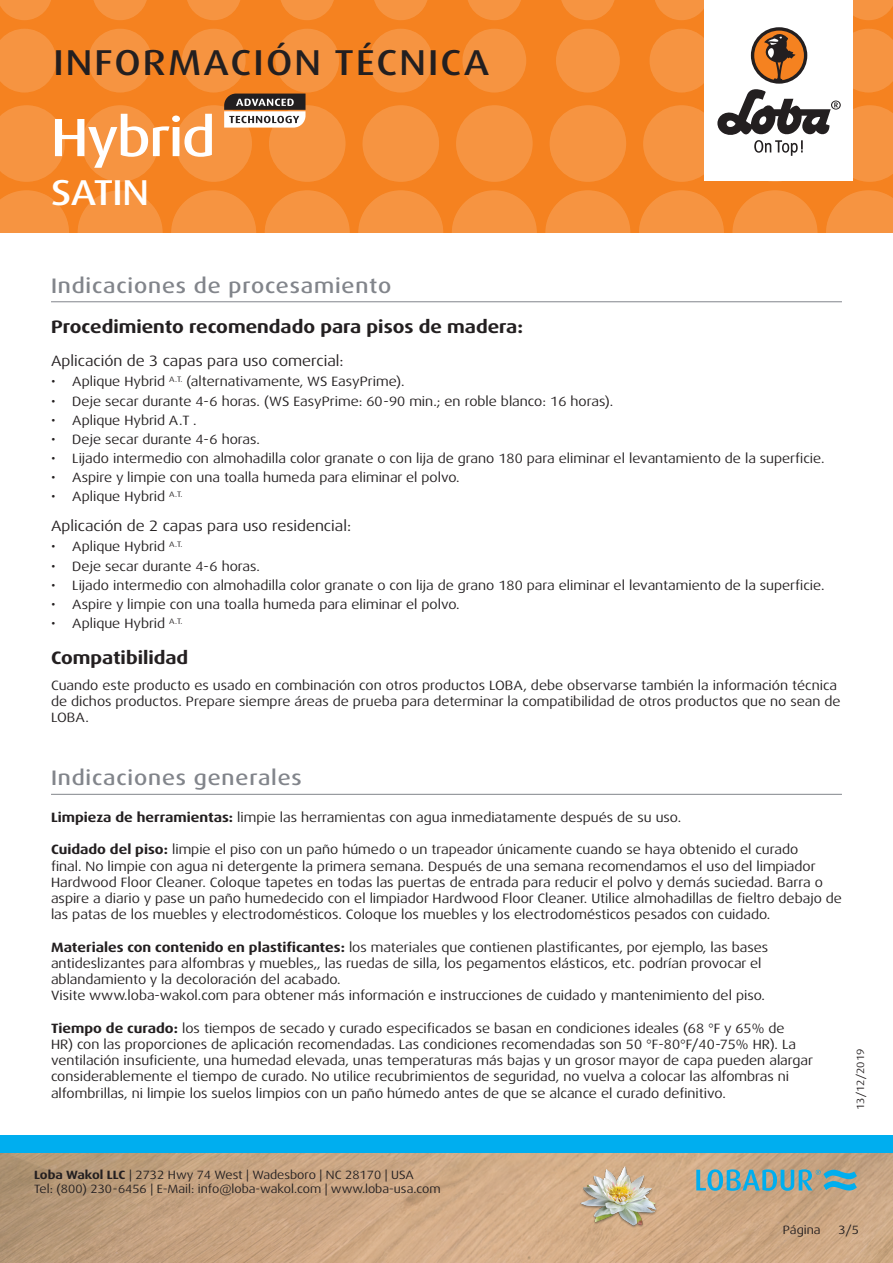
<style>
.page{position:relative;width:893px;height:1263px;background:#fff}
.page>*{position:absolute;margin:0;border:0;box-sizing:border-box;transform-origin:0 0}
.t1{font:500 expanded 54px "Dax Pro";letter-spacing:-.025em;color:#fff}
.t2{font:500 expanded 36px "Dax Pro";letter-spacing:.06em;color:#231f20}
.t3{font:500 expanded 36px "Dax Pro";letter-spacing:-.015em;color:#fff}
.Titel_grau{font:500 expanded 21px "Dax Pro";letter-spacing:.04em;color:#82858b}
.t4{font:700 expanded 18px "Dax Pro";color:#231f20}
.t5{font:expanded 15px "Dax Pro";color:#231f20}
.Text{font:expanded 13.5px/16.2px "Dax Pro";color:#231f20}
.t6{font:expanded 12px/14.4px "Dax Pro";color:#231f20}
.t7{font:expanded 10.5px "Dax Pro";color:#231f20}
.s1{font-weight:700}
</style>
<div class="page">
<div style="left:0;top:0;width:893px;height:233px;background:#f58220"></div>
<svg style="left:0;top:190px;width:69px;height:43px"></svg>
<svg style="left:78px;top:190px;width:85px;height:85px;fill:#f69441"></svg>
<svg style="left:171px;top:190px;width:85px;height:85px;fill:#f69441"></svg>
<svg style="left:265px;top:190px;width:85px;height:85px;fill:#f69441"></svg>
<svg style="left:358px;top:190px;width:85px;height:85px;fill:#f69441"></svg>
<svg style="left:545px;top:190px;width:85px;height:85px;fill:#f69441"></svg>
<svg style="left:452px;top:190px;width:85px;height:85px;fill:#f69441"></svg>
<svg style="left:732px;top:190px;width:85px;height:85px;fill:#f69441"></svg>
<svg style="left:639px;top:190px;width:85px;height:85px;fill:#f69441"></svg>
<svg style="left:826px;top:190px;width:67px;height:43px"></svg>
<svg style="left:0;top:105px;width:65px;height:77px"></svg>
<svg style="left:82px;top:105px;width:76px;height:77px"></svg>
<svg style="left:456px;top:105px;width:77px;height:77px"></svg>
<svg style="left:362px;top:105px;width:77px;height:77px"></svg>
<svg style="left:550px;top:105px;width:76px;height:77px"></svg>
<svg style="left:0;top:29px;width:56px;height:63px"></svg>
<svg style="left:88px;top:29px;width:64px;height:63px"></svg>
<svg style="left:462px;top:29px;width:64px;height:63px"></svg>
<svg style="left:369px;top:29px;width:64px;height:63px"></svg>
<svg style="left:556px;top:29px;width:64px;height:63px"></svg>
<svg style="left:0;top:0;width:51px;height:20px"></svg>
<svg style="left:187px;top:0;width:53px;height:20px"></svg>
<svg style="left:468px;top:0;width:53px;height:20px"></svg>
<svg style="left:655px;top:0;width:49px;height:20px"></svg>
<svg style="left:93px;top:0;width:54px;height:20px"></svg>
<svg style="left:374px;top:0;width:54px;height:20px"></svg>
<svg style="left:281px;top:0;width:53px;height:20px"></svg>
<svg style="left:561px;top:0;width:54px;height:20px"></svg>
<svg style="left:853px;top:0;width:40px;height:20px"></svg>
<img style="left:0;top:1152px;width:893px;height:111px">
<div style="left:0;top:1135px;width:893px;height:17px;background:#00aeef"></div>
<div style="left:704px;top:0;width:149px;height:181px;background:#fff"></div>
<svg style="left:643px;top:29px;width:250px;height:153px"></svg>
<img style="left:578px;top:1161px;width:82px;height:81px">
<svg style="left:696px;top:1169px;width:161px;height:22px;background:#74a7ae"></svg>
<hr style="left:51px;top:794px;width:791px;height:1px;background:#82858b">
<hr style="left:51px;top:301px;width:791px;height:1px;background:#82858b">
<svg style="left:175px;top:29px;width:170px;height:153px"></svg>
<h2 class="t2" style="left:53px;top:40px;width:438px">INFORMACIÓN TÉCNICA</h2>
<p class="t1" style="left:51px;top:103px;width:166px">Hybrid</p>
<h2 class="t3" style="left:51px;top:169px;width:99px">SATIN</h2>
<p class="Titel_grau" style="left:51px;top:272px;width:342px">Indicaciones de procesamiento</p>
<p class="t4" style="left:51px;top:315px;width:474px">Procedimiento recomendado para pisos de madera:</p>
<p class="t5" style="left:51px;top:351px;width:294px">Aplicación de 3 capas para uso comercial:</p>
<p class="Text" style="left:51px;top:374px;width:355px">• Aplique Hybrid <sup>A.T.</sup> (alternativamente, WS EasyPrime).</p>
<p class="Text" style="left:51px;top:393px;width:564px">• Deje secar durante 4-6 horas. (WS EasyPrime: 60-90 min.; en roble blanco: 16 horas).</p>
<p class="Text" style="left:51px;top:412px;width:147px">• Aplique Hybrid A.T .</p>
<p class="Text" style="left:51px;top:431px;width:210px">• Deje secar durante 4-6 horas.</p>
<p class="Text" style="left:51px;top:450px;width:775px">• Lijado intermedio con almohadilla color granate o con lija de grano 180 para eliminar el levantamiento de la superficie.</p>
<p class="Text" style="left:51px;top:470px;width:410px">• Aspire y limpie con una toalla humeda para eliminar el polvo.</p>
<p class="Text" style="left:51px;top:489px;width:133px">• Aplique Hybrid <sup>A.T.</sup></p>
<p class="t5" style="left:51px;top:516px;width:302px">Aplicación de 2 capas para uso residencial:</p>
<p class="Text" style="left:51px;top:539px;width:133px">• Aplique Hybrid <sup>A.T.</sup></p>
<p class="Text" style="left:51px;top:558px;width:210px">• Deje secar durante 4-6 horas.</p>
<p class="Text" style="left:51px;top:577px;width:775px">• Lijado intermedio con almohadilla color granate o con lija de grano 180 para eliminar el levantamiento de la superficie.</p>
<p class="Text" style="left:51px;top:596px;width:410px">• Aspire y limpie con una toalla humeda para eliminar el polvo.</p>
<p class="Text" style="left:51px;top:615px;width:133px">• Aplique Hybrid <sup>A.T.</sup></p>
<p class="t4" style="left:51px;top:646px;width:139px">Compatibilidad</p>
<p class="Text" style="left:51px;top:677px;width:791px">Cuando este producto es usado en combinación con otros productos LOBA, debe observarse también la información técnica de dichos productos. Prepare siempre áreas de prueba para determinar la compatibilidad de otros productos que no sean de<br>LOBA.</p>
<p class="Titel_grau" style="left:51px;top:765px;width:252px">Indicaciones generales</p>
<p class="Text" style="left:51px;top:809px;width:632px"><span class="s1">Limpieza de herramientas:</span> limpie las herramientas con agua inmediatamente después de su uso.</p>
<p class="Text" style="left:51px;top:842px;width:792px"><span class="s1">Cuidado del piso:</span> limpie el piso con un paño húmedo o un trapeador únicamente cuando se haya obtenido el curado<br>final. No limpie con agua ni detergente la primera semana. Después de una semana recomendamos el uso del limpiador Hardwood Floor Cleaner. Coloque tapetes en todas las puertas de entrada para reducir el polvo y demás suciedad. Barra o aspire a diario y pase un paño humedecido con el limpiador Hardwood Floor Cleaner. Utilice almohadillas de fieltro debajo de las patas de los muebles y electrodomésticos. Coloque los muebles y los electrodomésticos pesados con cuidado.</p>
<p class="Text" style="left:51px;top:939px;width:719px"><span class="s1">Materiales con contenido en plastificantes:</span> los materiales que contienen plastificantes, por ejemplo, las bases antideslizantes para alfombras y muebles,, las ruedas de silla, los pegamentos elásticos, etc. podrían provocar el ablandamiento y la decoloración del acabado.</p>
<p class="Text" style="left:51px;top:988px;width:715px">Visite www.loba-wakol.com para obtener más información e instrucciones de cuidado y mantenimiento del piso.</p>
<p class="Text" style="left:51px;top:1020px;width:764px"><span class="s1">Tiempo de curado:</span> los tiempos de secado y curado especificados se basan en condiciones ideales (68 °F y 65% de<br>HR) con las proporciones de aplicación recomendadas. Las condiciones recomendadas son 50 °F-80°F/40-75% HR). La ventilación insuficiente, una humedad elevada, unas temperaturas más bajas y un grosor mayor de capa pueden alargar considerablemente el tiempo de curado. No utilice recubrimientos de seguridad, no vuelva a colocar las alfombras ni alfombrillas, ni limpie los suelos limpios con un paño húmedo antes de que se alcance el curado definitivo.</p>
<p class="t7" style="left:854px;top:1110px;width:63px;rotate:-90deg">13/12/2019</p>
<p class="t6" style="left:34px;top:1167px;width:408px"><span class="s1">Loba Wakol LLC</span> | 2732 Hwy 74 West | Wadesboro | NC 28170 | USA<br>Tel: (800) 230-6456 | E-Mail: info@loba-wakol.com | www.loba-usa.com</p>
<p class="t6" style="left:783px;top:1223px;width:39px">Página</p>
<p class="t6" style="left:838px;top:1223px;width:22px">3/5</p>
</div>
